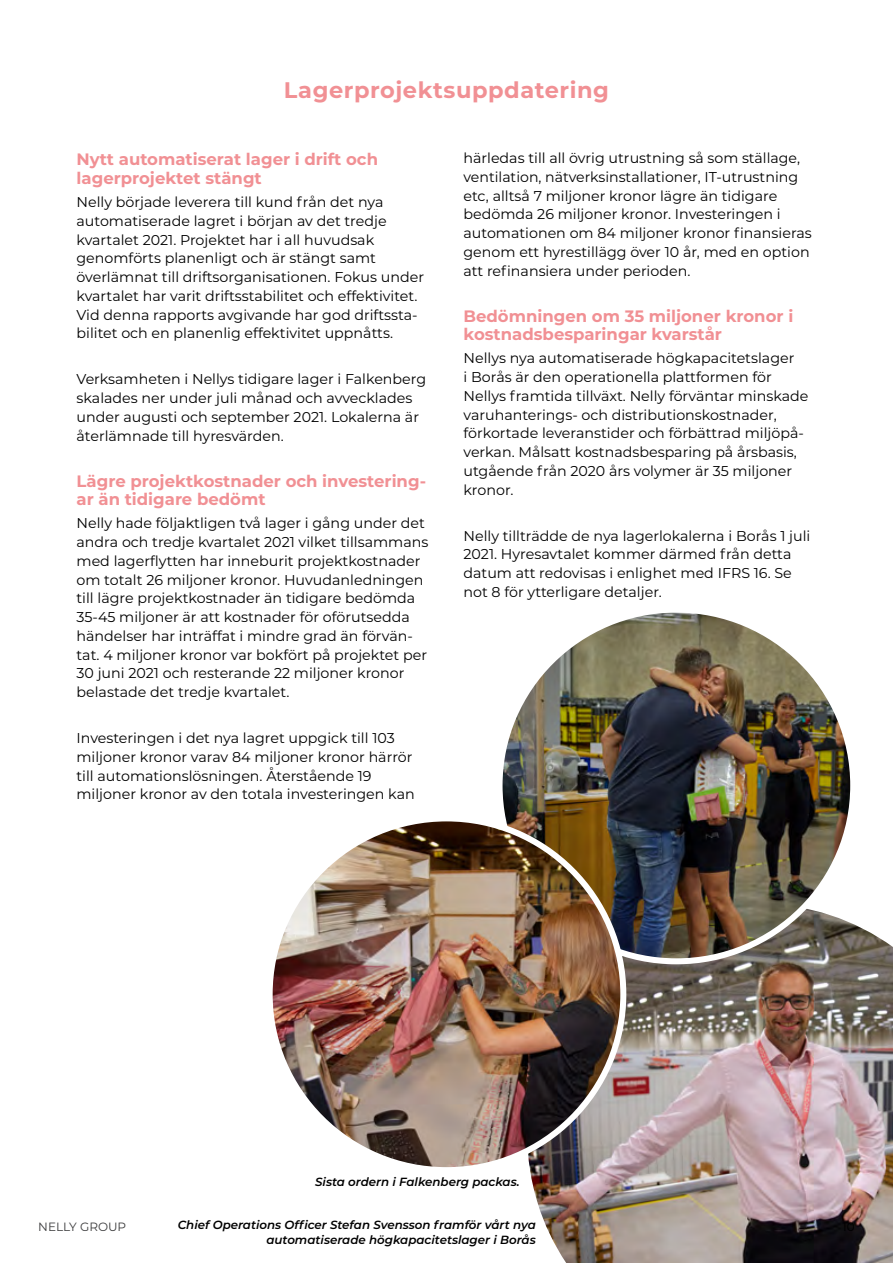
<style>
.page{position:relative;width:893px;height:1263px;background:#fff}
.page>*{position:absolute;margin:0;border:0;box-sizing:border-box;transform-origin:0 0}
.t1{font:700 22.5px "Montserrat";letter-spacing:.025em;color:#f19094}
.t2{font:700 16.5px/18.8px "Montserrat";color:#f19094}
.t3{font:14.25px/18.8px "Montserrat";color:#000}
.t4{font:12px "Montserrat";color:#3b3b3c}
.t5{font:italic 600 11.85px/14.2px "Montserrat";color:#000;text-align:right}
</style>
<div class="page">
<img style="left:530px;top:924px;width:363px;height:339px">
<img style="left:504px;top:614px;width:349px;height:347px">
<img style="left:274px;top:818px;width:349px;height:352px">
<h1 class="t1" style="left:284px;top:74px;width:327px">Lagerprojektsuppdatering</h1>
<p class="t2" style="left:77px;top:149px;width:303px">Nytt automatiserat lager i drift och lagerprojektet stängt</p>
<p class="t3" style="left:77px;top:192px;width:349px">Nelly började leverera till kund från det nya automatiserade lagret i början av det tredje kvartalet 2021. Projektet har i all huvudsak genomförts planenligt och är stängt samt överlämnat till driftsorganisationen. Fokus under kvartalet har varit driftsstabilitet och effektivitet.<br>Vid denna rapports avgivande har god driftssta&shy;bilitet och en planenlig effektivitet uppnåtts.</p>
<p class="t3" style="left:77px;top:369px;width:351px">Verksamheten i Nellys tidigare lager i Falkenberg skalades ner under juli månad och avvecklades under augusti och september 2021. Lokalerna är återlämnade till hyresvärden.</p>
<p class="t2" style="left:77px;top:470px;width:351px">Lägre projektkostnader och investering&shy;ar än tidigare bedömt</p>
<p class="t3" style="left:77px;top:513px;width:353px">Nelly hade följaktligen två lager i gång under det andra och tredje kvartalet 2021 vilket tillsammans med lagerflytten har inneburit projektkostnader om totalt 26 miljoner kronor. Huvudanledningen till lägre projektkostnader än tidigare bedömda 35-45 miljoner är att kostnader för oförutsedda händelser har inträffat i mindre grad än förvän&shy;tat. 4 miljoner kronor var bokfört på projektet per 30 juni 2021 och resterande 22 miljoner kronor belastade det tredje kvartalet.</p>
<p class="t3" style="left:77px;top:728px;width:340px">Investeringen i det nya lagret uppgick till 103 miljoner kronor varav 84 miljoner kronor härrör till automationslösningen. Återstående 19 miljoner kronor av den totala investeringen kan</p>
<p class="t3" style="left:463px;top:148px;width:350px">härledas till all övrig utrustning så som ställage, ventilation, nätverksinstallationer, IT-utrustning etc, alltså 7 miljoner kronor lägre än tidigare bedömda 26 miljoner kronor. Investeringen i automationen om 84 miljoner kronor finansieras genom ett hyrestillägg över 10 år, med en option att refinansiera under perioden.</p>
<p class="t2" style="left:463px;top:305px;width:331px">Bedömningen om 35 miljoner kronor i kostnadsbesparingar kvarstår</p>
<p class="t3" style="left:463px;top:348px;width:346px">Nellys nya automatiserade högkapacitetslager<br>i Borås är den operationella plattformen för Nellys framtida tillväxt. Nelly förväntar minskade varuhanterings- och distributionskostnader, förkortade leveranstider och förbättrad miljöpå&shy;verkan. Målsatt kostnadsbesparing på årsbasis, utgående från 2020 års volymer är 35 miljoner kronor.</p>
<p class="t3" style="left:463px;top:526px;width:348px">Nelly tillträdde de nya lagerlokalerna i Borås 1 juli 2021. Hyresavtalet kommer därmed från detta datum att redovisas i enlighet med IFRS 16. Se not 8 för ytterligare detaljer.</p>
<p class="t4" style="left:38px;top:1218px;width:89px">NELLY GROUP</p>
<p class="t5" style="left:315px;top:1174px;width:206px">Sista ordern i Falkenberg packas.</p>
<p class="t5" style="left:178px;top:1217px;width:360px">Chief Operations Officer Stefan Svensson framför vårt nya automatiserade högkapacitetslager i Borås</p>
</div>
